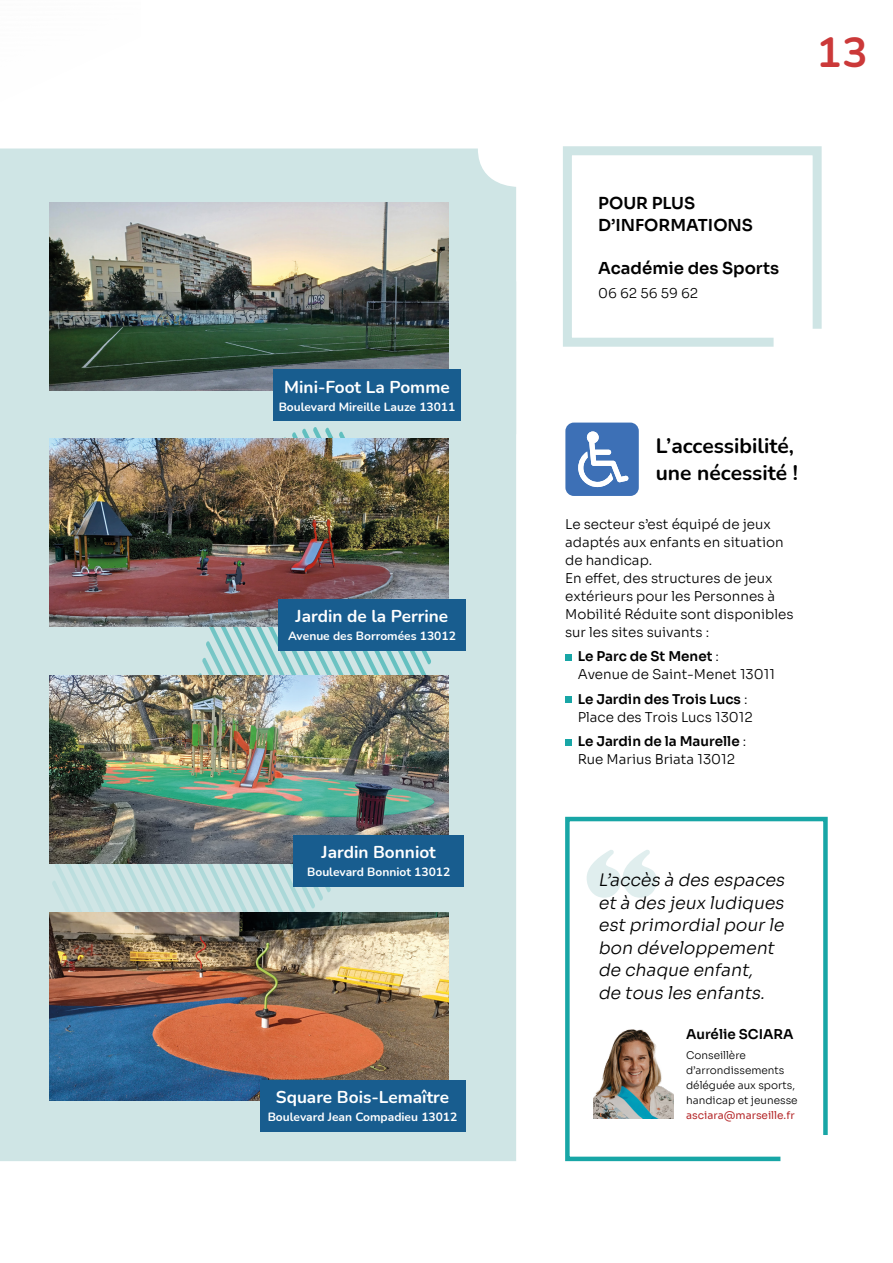
<style>
.page{position:relative;width:893px;height:1263px;background:#fff}
.page>*{position:absolute;margin:0;border:0;box-sizing:border-box;transform-origin:0 0}
.t1{font:700 42px "Nunito";color:#cb3939}
.t2{font:700 21px/27px "Nunito";color:#000}
.t3{font:italic 300 17.25px/22.5px "Sora";color:#000}
.t4{font:700 17.25px "Nunito";color:#fff}
.t5{font:16.5px/22.2px "Sora";color:#000}
.t6{font:300 13.5px/18px "Sora";color:#000}
.t7{font:13.5px "Sora";color:#000}
.t8{font:700 12px "Nunito";color:#fff}
.t9{font:300 10.5px/15px "Sora";color:#000}
.t10{font:10.5px "Sora";color:#b5292b}
.s1{font-weight:400}
</style>
<div class="page">
<svg style="left:563px;top:146px;width:259px;height:201px"></svg>
<div style="left:0;top:473px;width:516px;height:688px;background:#cfe5e5"></div>
<div style="left:0;top:149px;width:516px;height:324px;background:#cfe5e5"></div>
<svg style="left:52px;top:427px;width:380px;height:485px;background:#c1dfdf"></svg>
<div style="left:0;top:148px;width:140px;height:167px;background:#cfe5e5"></div>
<svg style="left:565px;top:654px;width:6px;height:6px"></svg>
<div style="left:565px;top:696px;width:6px;height:7px;background:#18a6a6"></div>
<svg style="left:565px;top:739px;width:6px;height:6px"></svg>
<svg style="left:565px;top:423px;width:74px;height:73px"></svg>
<img style="left:50px;top:439px;width:399px;height:188px">
<div style="left:278px;top:599px;width:187px;height:52px;background:#185d8f"></div>
<img style="left:50px;top:675px;width:399px;height:189px">
<div style="left:294px;top:835px;width:170px;height:51px;background:#185d8f"></div>
<img style="left:50px;top:912px;width:399px;height:188px">
<div style="left:260px;top:1080px;width:205px;height:51px;background:#185d8f"></div>
<img style="left:50px;top:203px;width:399px;height:188px">
<div style="left:273px;top:369px;width:188px;height:52px;background:#185d8f"></div>
<svg style="left:565px;top:816px;width:263px;height:346px"></svg>
<img style="left:594px;top:1025px;width:79px;height:94px">
<svg style="left:587px;top:849px;width:70px;height:49px"></svg>
<p class="t4" style="left:284px;top:374px;width:167px">Mini-Foot La Pomme</p>
<p class="t8" style="left:279px;top:398px;width:178px">Boulevard Mireille Lauze 13011</p>
<p class="t4" style="left:296px;top:604px;width:154px">Jardin de la Perrine</p>
<p class="t8" style="left:288px;top:627px;width:169px">Avenue des Borromées 13012</p>
<p class="t4" style="left:322px;top:840px;width:116px">Jardin Bonniot</p>
<p class="t8" style="left:307px;top:863px;width:145px">Boulevard Bonniot 13012</p>
<p class="t4" style="left:276px;top:1085px;width:175px">Square Bois-Lemaître</p>
<p class="t8" style="left:268px;top:1108px;width:191px">Boulevard Jean Compadieu 13012</p>
<h1 class="t1" style="left:817px;top:23px;width:53px">13</h1>
<p class="t5" style="left:598px;top:191px;width:156px">POUR PLUS<br>D’INFORMATIONS</p>
<p class="t5" style="left:598px;top:256px;width:182px">Académie des Sports</p>
<p class="t6" style="left:598px;top:283px;width:101px">06 62 56 59 62</p>
<h2 class="t2" style="left:656px;top:432px;width:144px">L’accessibilité, une nécessité !</h2>
<p class="t6" style="left:565px;top:514px;width:230px">Le secteur s’est équipé de jeux adaptés aux enfants en situation de handicap.<br>En effet, des structures de jeux extérieurs pour les Personnes à<br>Mobilité Réduite sont disponibles sur les sites suivants :</p>
<p class="t6" style="left:578px;top:646px;width:199px"><span class="s1">Le Parc de St Menet</span> :<br>Avenue de Saint-Menet 13011</p>
<p class="t6" style="left:578px;top:689px;width:177px"><span class="s1">Le Jardin des Trois Lucs</span> :<br>Place des Trois Lucs 13012</p>
<p class="t6" style="left:578px;top:731px;width:170px"><span class="s1">Le Jardin de la Maurelle</span> :<br>Rue Marius Briata 13012</p>
<p class="t3" style="left:598px;top:867px;width:192px">L’accès à des espaces età des jeux ludiques estprimordialpourle bon développement de chaque enfant,<br>de tous les enfants.</p>
<p class="t7" style="left:686px;top:1023px;width:109px">Aurélie SCIARA</p>
<p class="t9" style="left:686px;top:1046px;width:113px">Conseillère d’arrondissements déléguée aux sports, handicap et jeunesse</p>
<p class="t10" style="left:686px;top:1106px;width:110px">asciara@marseille.fr</p>
</div>
